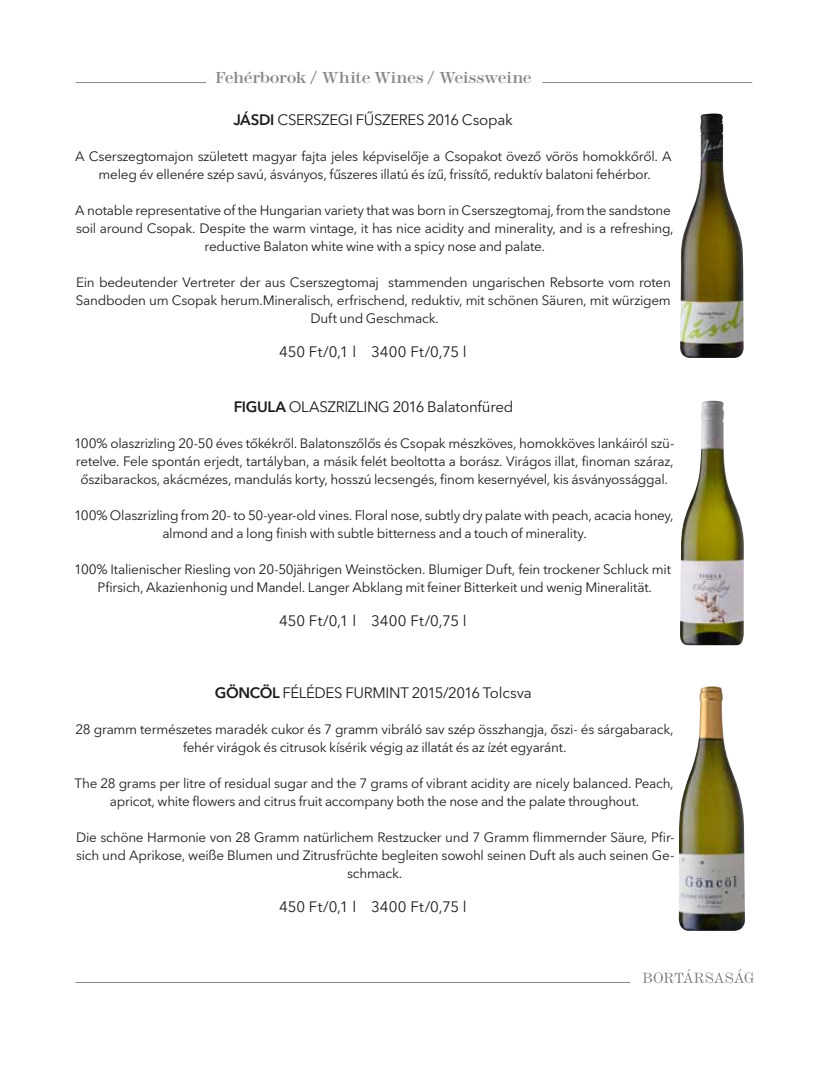
<style>
.page{position:relative;width:830px;height:1085px;background:#fff}
.page>*{position:absolute;margin:0;border:0;box-sizing:border-box;transform-origin:0 0}
.t1{font:500 16.5px "ITC Modern Two Sxtn Hun";letter-spacing:-.035em;color:#878787}
.t2{font:15px "Avenir Next LT Pro";letter-spacing:-.015em;color:#1d1d1b}
.t3{font:15px "Avenir Next LT Pro";letter-spacing:.01em;color:#1d1d1b}
.t4{font:15px "Avenir Next LT Pro";letter-spacing:-.035em;color:#1d1d1b}
.t5{font:13.5px/18px "Avenir Next LT Pro";letter-spacing:-.02em;color:#1d1d1b;text-align:center}
.s1{font-weight:600}
</style>
<div class="page">
<svg style="left:642px;top:969px;width:112px;height:14px"></svg>
<hr style="left:75px;top:981px;width:555px;height:1px;background:#878787">
<img style="left:680px;top:113px;width:63px;height:245px">
<img style="left:680px;top:400px;width:63px;height:245px">
<img style="left:678px;top:686px;width:66px;height:244px">
<hr style="left:542px;top:82px;width:210px;height:1px;background:#878787">
<hr style="left:75px;top:82px;width:131px;height:1px;background:#878787">
<p class="t1" style="left:215px;top:68px;width:318px">Fehérborok / White Wines / Weissweine</p>
<p class="t2" style="left:233px;top:111px;width:281px"><span class="s1">JÁSDI</span> Cserszegi Fűszeres 2016 Csopak</p>
<p class="t5" style="left:75px;top:147px;width:597px">A Cserszegtomajon született magyar fajta jeles képviselője a Csopakot övező vörös homokkőről. A meleg év ellenére szép savú, ásványos, fűszeres illatú és ízű, frissítő, reduktív balatoni fehérbor.</p>
<p class="t5" style="left:75px;top:201px;width:599px">A notable representative of the H ungarian variety that was born in Cserszegtomaj, from the sandstone soil around Csopak. Despite the warm vintage, it has nice acidity and minerality, and is a refreshing, reductive Balaton white wine with a spicy nose and palate.</p>
<p class="t5" style="left:76px;top:273px;width:596px">Ein bedeutender Vertreter der aus Cserszegtomaj stammenden ungarischen Rebsorte vom roten<br>Sandboden um Csopak herum.Mineralisch, erfrischend, reduktiv, mit schönen Säuren, mit würzigem<br>Duft und Geschmack.</p>
<p class="t3" style="left:279px;top:342px;width:189px">450 Ft/0,1 l 3400 Ft/0,75 l</p>
<p class="t2" style="left:233px;top:398px;width:281px"><span class="s1">FIGULA</span> Olaszrizling 2016 Balatonfüred</p>
<p class="t5" style="left:74px;top:434px;width:601px">100% olaszrizling 20-50 éves tőkékről. Balatonszőlős és Csopak mészköves, homokköves lankáiról szü&shy;retelve. Fele spontán erjedt, tartályban, a másik felét beoltotta a borász. Virágos illat, finoman száraz, őszibarackos, akácmézes, mandulás korty, hosszú lecsengés, finom kesernyével, kis ásványossággal.</p>
<p class="t5" style="left:74px;top:506px;width:601px">100% Olaszrizling from 20- to 50-year-old vines. Floral nose, subtly dry palate with peach, acacia honey, almond and a long finish with subtle bitterness and a touch of minerality.</p>
<p class="t5" style="left:74px;top:560px;width:598px">100% Italienischer Riesling von 20-50jährigen Weinstöcken. Blumiger Duft, fein trockener Schluck mit<br>Pfirsich, Akazienhonig und Mandel. Langer Abklang mit feiner Bitterkeit und wenig Mineralität.</p>
<p class="t3" style="left:279px;top:611px;width:189px">450 Ft/0,1 l 3400 Ft/0,75 l</p>
<p class="t4" style="left:215px;top:683px;width:318px"><span class="s1">GÖNCÖL</span> Félédes Furm int 2015/2016 Tolcsva</p>
<p class="t5" style="left:76px;top:719px;width:599px">28 gramm természetes maradék cukor és 7 gramm vibráló sav szép összhangja, őszi- és sárgabarack, fehér virágok és citrusok kísérik végig az illatát és az ízét egyaránt.</p>
<p class="t5" style="left:74px;top:773px;width:600px">The 28 grams per litre of residual sugar and the 7 grams of vibrant acidity are nicely balanced. Peach, apricot, white flowers and citrus fruit accompany both the nose and the palate throughout.</p>
<p class="t5" style="left:76px;top:827px;width:599px">Die schöne Harmonie von 28 Gramm natürlichem Restzucker und 7 Gramm flimmernder Säure, Pfir&shy;sich und Aprikose, weiße Blumen und Zitrusfrüchte begleiten sowohl seinen Duft als auch seinen Ge&shy;schmack.</p>
<p class="t3" style="left:279px;top:897px;width:189px">450 Ft/0,1 l 3400 Ft/0,75 l</p>
</div>
